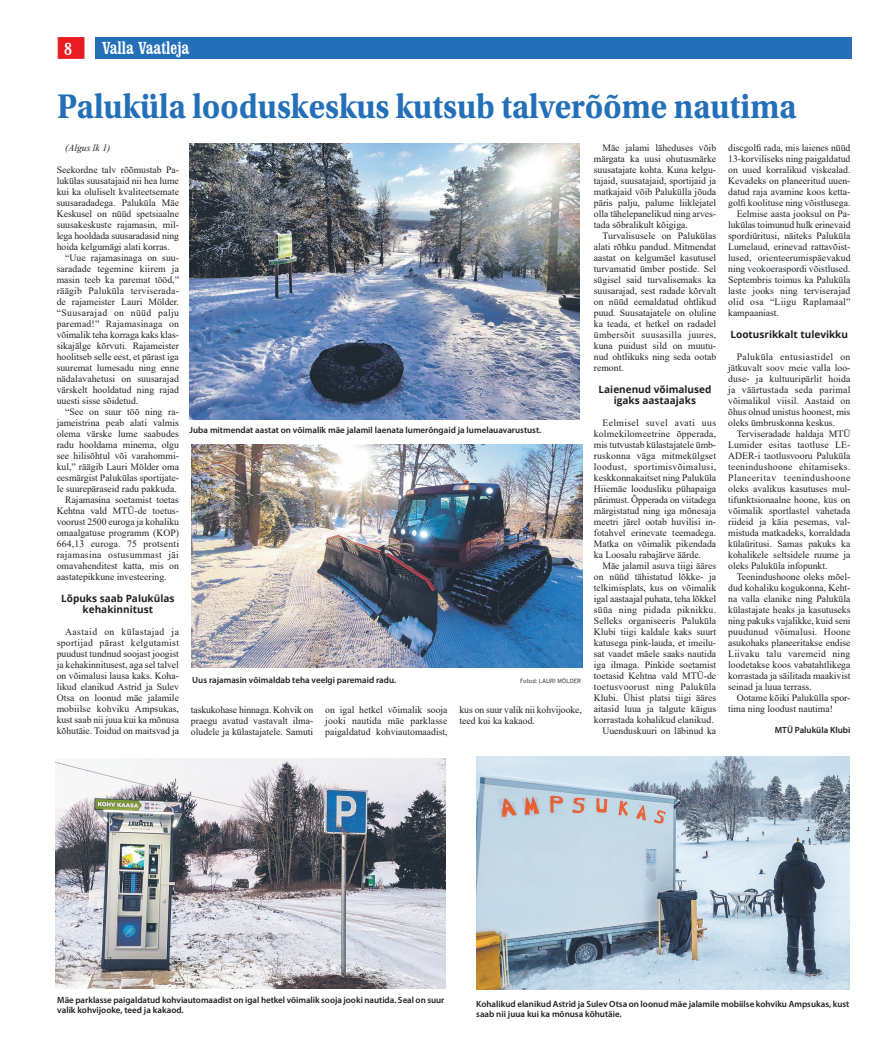
<style>
.page{position:relative;width:893px;height:1049px;background:#fff}
.page>*{position:absolute;margin:0;border:0;box-sizing:border-box;transform-origin:0 0}
.t1{font:700 36px "Utopia Std";color:#2370b9;scale:.9 1}
.t2{font:condensed 18px "Clarendon BT";color:#fff}
.t3{font:700 10px/11px "Open Sans";color:#231f20;text-align:center}
.t4{font:9.7px/11px "Times New Roman";color:#231f20;text-align:justify}
.t5{font:9.7px "Times New Roman";letter-spacing:.02em;color:#231f20}
.t6{font:9.7px "Times New Roman";color:#202931}
.t7{font:9.7px "Times New Roman";letter-spacing:.025em;color:#231f20}
.t8{font:9.7px "Times New Roman";letter-spacing:.03em;color:#231f20}
.t9{font:9.7px "Times New Roman";letter-spacing:.035em;color:#231f20}
.t10{font:italic 9.7px "Times New Roman";color:#231f20}
.t11{font:600 9px/10px "Myriad Pro";color:#231f20}
.t12{font:300 6px "Interstatelight";color:#231f20}
.s1{color:#231f20}
</style>
<div class="page">
<div style="left:58px;top:37px;width:26px;height:22px;background:#ea1c22;border:1px solid #ea1c22"></div>
<div style="left:96px;top:38px;width:756px;height:21px;background:#2370b9"></div>
<img style="left:190px;top:143px;width:389px;height:276px">
<img style="left:191px;top:444px;width:392px;height:223px">
<img style="left:477px;top:757px;width:373px;height:232px">
<img style="left:55px;top:758px;width:391px;height:230px">
<h2 class="t2" style="left:64px;top:38px;width:9px">8</h2>
<h2 class="t2" style="left:102px;top:37px;width:89px">Valla Vaatleja</h2>
<h1 class="t1" style="left:57px;top:86px;width:823px">Paluküla looduskeskus kutsub talverõõme nautima</h1>
<p class="t10" style="left:65px;top:141px;width:47px">(Algus lk 1)</p>
<p class="t4" style="left:57px;top:164px;width:124px">Seekordne talv rõõmustab Pa-</p>
<p class="t4" style="left:57px;top:175px;width:124px">lukülas suusatajaid nii hea lume</p>
<p class="t4" style="left:57px;top:186px;width:124px">kui ka oluliselt kvaliteetsemate</p>
<p class="t4" style="left:57px;top:197px;width:124px">suusaradadega. Paluküla Mäe</p>
<p class="t4" style="left:57px;top:208px;width:124px">Keskusel on nüüd spetsiaalne</p>
<p class="t4" style="left:57px;top:219px;width:124px">suusakeskuste rajamasin, mil-</p>
<p class="t4" style="left:57px;top:230px;width:124px">lega hooldada suusaradasid ning</p>
<p class="t4" style="left:57px;top:241px;width:115px">hoida kelgumägi alati korras.</p>
<p class="t4" style="left:65px;top:252px;width:115px">“Uue rajamasinaga on suu-</p>
<p class="t4" style="left:57px;top:263px;width:124px">saradade tegemine kiirem ja</p>
<p class="t4" style="left:57px;top:274px;width:124px">masin teeb ka paremat tööd,”</p>
<p class="t7" style="left:57px;top:284px;width:124px">räägib Paluküla terviserada-</p>
<p class="t4" style="left:57px;top:296px;width:124px">de rajameister Lauri Mölder.</p>
<p class="t9" style="left:57px;top:306px;width:124px">“Suusarajad on nüüd palju</p>
<p class="t5" style="left:57px;top:317px;width:124px">paremad!” Rajamasinaga on</p>
<p class="t4" style="left:57px;top:329px;width:124px">võimalik teha korraga kaks klas-</p>
<p class="t4" style="left:57px;top:340px;width:124px">sikajälge kõrvuti. Rajameister</p>
<p class="t4" style="left:57px;top:351px;width:124px">hoolitseb selle eest, et pärast iga</p>
<p class="t4" style="left:57px;top:362px;width:124px">suuremat lumesadu ning enne</p>
<p class="t4" style="left:57px;top:373px;width:124px">nädalavahetusi on suusarajad</p>
<p class="t4" style="left:57px;top:384px;width:124px">värskelt hooldatud ning rajad</p>
<p class="t4" style="left:57px;top:395px;width:83px">uuesti sisse sõidetud.</p>
<p class="t4" style="left:65px;top:406px;width:115px">“See on suur töö ning ra-</p>
<p class="t4" style="left:57px;top:417px;width:124px">jameistrina peab alati valmis</p>
<p class="t4" style="left:57px;top:428px;width:124px">olema värske lume saabudes</p>
<p class="t4" style="left:57px;top:439px;width:124px">radu hooldama minema, olgu</p>
<p class="t4" style="left:57px;top:450px;width:124px">see hilisõhtul või varahommi-</p>
<p class="t4" style="left:57px;top:461px;width:124px">kul,” räägib Lauri Mölder oma</p>
<p class="t4" style="left:57px;top:472px;width:124px">eesmärgist Palukülas sportijate-</p>
<p class="t4" style="left:57px;top:483px;width:122px">le suurepäraseid radu pakkuda.</p>
<p class="t4" style="left:65px;top:494px;width:115px">Rajamasina soetamist toetas</p>
<p class="t4" style="left:57px;top:505px;width:124px">Kehtna vald MTÜ-de toetus-</p>
<p class="t4" style="left:57px;top:516px;width:124px">voorust 2500 euroga ja kohaliku</p>
<p class="t4" style="left:57px;top:527px;width:124px">omaalgatuse programm (KOP)</p>
<p class="t5" style="left:57px;top:537px;width:124px">664,13 euroga. 75 protsenti</p>
<p class="t8" style="left:57px;top:548px;width:124px">rajamasina ostusummast jäi</p>
<p class="t4" style="left:57px;top:560px;width:124px">omavahenditest katta, mis on</p>
<p class="t4" style="left:57px;top:571px;width:111px">aastatepikkune investeering.</p>
<p class="t3" style="left:61px;top:592px;width:115px">Lõpuks saab Palukülas kehakinnitust</p>
<p class="t4" style="left:57px;top:626px;width:124px;text-indent:9px">Aastaid on külastajad ja sportijad pärast kelgutamist puudust tundnud soojast joogist ja kehakinnitusest, aga sel talvel on võimalusi lausa kaks. Koha&shy;likud elanikud Astrid ja Sulev Otsa on loonud mäe jalamile mobiilse kohviku Ampsukas, kust saab nii juua kui ka mõnusa kõhutäie. Toidud on maitsvad ja</p>
<p class="t11" style="left:190px;top:425px;width:353px">Juba mitmendat aastat on võimalik mäe jalamil laenata lumerõngaid ja lumelauavarustust.</p>
<p class="t11" style="left:192px;top:675px;width:205px">Uus rajamasin võimaldab teha veelgi paremaid radu.</p>
<p class="t12" style="left:520px;top:677px;width:63px">Fotod: LAURI MÖLDER</p>
<p class="t4" style="left:191px;top:704px;width:124px">taskukohase hinnaga. Kohvik on praegu avatud vastavalt ilma&shy;oludele ja külastajatele. Samuti</p>
<p class="t4" style="left:325px;top:704px;width:124px">on igal hetkel võimalik sooja jooki nautida mäe parklasse paigaldatud kohviautomaadist,</p>
<p class="t4" style="left:460px;top:704px;width:124px">kus on suur valik nii kohvijooke, teed kui ka kakaod.</p>
<p class="t4" style="left:594px;top:142px;width:124px;text-indent:9px">Mäe jalami läheduses võib märgata ka uusi ohutusmärke suusatajate kohta. Kuna kelgu&shy;tajaid, suusatajaid, sportijaid ja matkajaid võib Palukülla jõuda päris palju, palume liiklejatel olla tähelepanelikud ning arves&shy;tada sõbralikult kõigiga.</p>
<p class="t4" style="left:594px;top:230px;width:124px;text-indent:9px">Turvalisusele on Palukülas alati rõhku pandud. Mitmendat aastat on kelgumäel kasutusel turvamatid ümber postide. Sel sügisel said turvalisemaks ka suusarajad, sest radade kõrvalt on nüüd eemaldatud ohtlikud puud. Suusatajatele on oluline ka teada, et hetkel on radadel ümbersõit suusasilla juures, kuna puidust sild on muutu&shy;nud ohtlikuks ning seda ootab remont.</p>
<p class="t3" style="left:599px;top:383px;width:114px">Laienenud võimalused igaks aastaajaks</p>
<p class="t4" style="left:594px;top:417px;width:124px;text-indent:9px">Eelmisel suvel avati uus kolmekilomeetrine õpperada, mis tutvustab külastajatele ümb&shy;ruskonna väga mitmekülgset loodust, sportimisvõimalusi, keskkonnakaitset ning Paluküla Hiiemäe loodusliku pühapaiga pärimust. Õpperada on viitadega märgistatud ning iga mõnesaja meetri järel ootab huvilisi in&shy;fotahvel erinevate teemadega.<br>Matka on võimalik pikendada ka Loosalu rabajärve äärde.</p>
<p class="t4" style="left:594px;top:560px;width:124px;text-align:right">Mäe jalamil asuva tiigi ääres on nüüd tähistatud lõkke- ja telkimisplats, kus on võimalik igal aastaajal puhata, teha lõkkel süüa ning pidada piknikku.<br>Selleks organiseeris Paluküla<br>Klubi tiigi kaldale kaks suurt katusega pink-lauda, et imeilu&shy;sat vaadet mäele saaks nautida iga ilmaga. Pinkide soetamist toetasid Kehtna vald MTÜ-de toetusvoorust ning Paluküla<br>Klubi. Ühist platsi tiigi ääres aitasid luua ja talgute käigus korrastada kohalikud elanikud.<br>Uuenduskuuri on läbinud ka</p>
<p class="t4" style="left:728px;top:142px;width:124px">discgolfi rada, mis laienes nüüd</p>
<p class="t4" style="left:728px;top:153px;width:124px">13-korviliseks ning paigaldatud</p>
<p class="t4" style="left:728px;top:164px;width:124px">on uued korralikud viskealad.</p>
<p class="t4" style="left:728px;top:175px;width:124px">Kevadeks on planeeritud uuen-</p>
<p class="t4" style="left:728px;top:186px;width:124px">datud raja avamine koos ketta-</p>
<p class="t4" style="left:728px;top:197px;width:124px">golfi koolituse ning võistlusega.</p>
<p class="t4" style="left:737px;top:208px;width:115px">Eelmise aasta jooksul on Pa-</p>
<p class="t4" style="left:728px;top:219px;width:124px">lukülas toimunud hulk erinevaid</p>
<p class="t4" style="left:728px;top:230px;width:124px">spordiüritusi, näiteks Paluküla</p>
<p class="t4" style="left:728px;top:241px;width:124px">Lumelaud, erinevad rattavõist-</p>
<p class="t4" style="left:728px;top:252px;width:124px">lused, orienteerumispäevakud</p>
<p class="t6" style="left:728px;top:262px;width:124px"><span class="s1">ning</span> veokoeraspordi võistlused.</p>
<p class="t4" style="left:728px;top:274px;width:124px">Septembris toimus ka Paluküla</p>
<p class="t4" style="left:728px;top:285px;width:124px">laste jooks ning terviserajad</p>
<p class="t5" style="left:728px;top:295px;width:124px">olid osa “Liigu Raplamaal”</p>
<p class="t4" style="left:728px;top:307px;width:52px">kampaaniast.</p>
<p class="t3" style="left:730px;top:328px;width:119px">Lootusrikkalt tulevikku</p>
<p class="t4" style="left:728px;top:351px;width:124px;text-indent:9px">Paluküla entusiastidel on jätkuvalt soov meie valla loo&shy;duse- ja kultuuripärlit hoida ja väärtustada seda parimal võimalikul viisil. Aastaid on õhus olnud unistus hoonest, mis oleks ümbruskonna keskus.</p>
<p class="t4" style="left:728px;top:428px;width:124px;text-indent:9px">Terviseradade haldaja MTÜ Lumider esitas taotluse LE-ADER-i taotlusvooru Paluküla teenindushoone ehitamiseks.<br>Planeeritav teenindushoone oleks avalikus kasutuses mul&shy;tifunktsionaalne hoone, kus on võimalik sportlastel vahetada riideid ja käia pesemas, val&shy;mistuda matkadeks, korraldada külaüritusi. Samas pakuks ka kohalikele seltsidele ruume ja oleks Paluküla infopunkt.</p>
<p class="t4" style="left:728px;top:571px;width:124px;text-indent:9px">Teenindushoone oleks mõel&shy;dud kohaliku kogukonna, Keht&shy;na valla elanike ning Paluküla külastajate heaks ja kasutuseks ning pakuks vajalikke, kuid seni puudunud võimalusi. Hoone asukohaks planeeritakse endise Liivaku talu varemeid ning loodetakse koos vabatahtlikega korrastada ja säilitada maakivist seinad ja luua terrass.</p>
<p class="t4" style="left:728px;top:692px;width:124px;text-indent:9px">Ootame kõiki Palukülla spor&shy;tima ning loodust nautima!</p>
<p class="t11" style="left:775px;top:724px;width:77px">MTÜ Paluküla Klubi</p>
<p class="t11" style="left:57px;top:995px;width:389px">Mäe parklasse paigaldatud kohviautomaadist on igal hetkel võimalik sooja jooki nautida. Seal on suur valik kohvijooke, teed ja kakaod.</p>
<p class="t11" style="left:476px;top:999px;width:375px">Kohalikud elanikud Astrid ja Sulev Otsa on loonud mäe jalamile mobiilse kohviku Ampsukas, kust saab nii juua kui ka mõnusa kõhutäie.</p>
</div>
